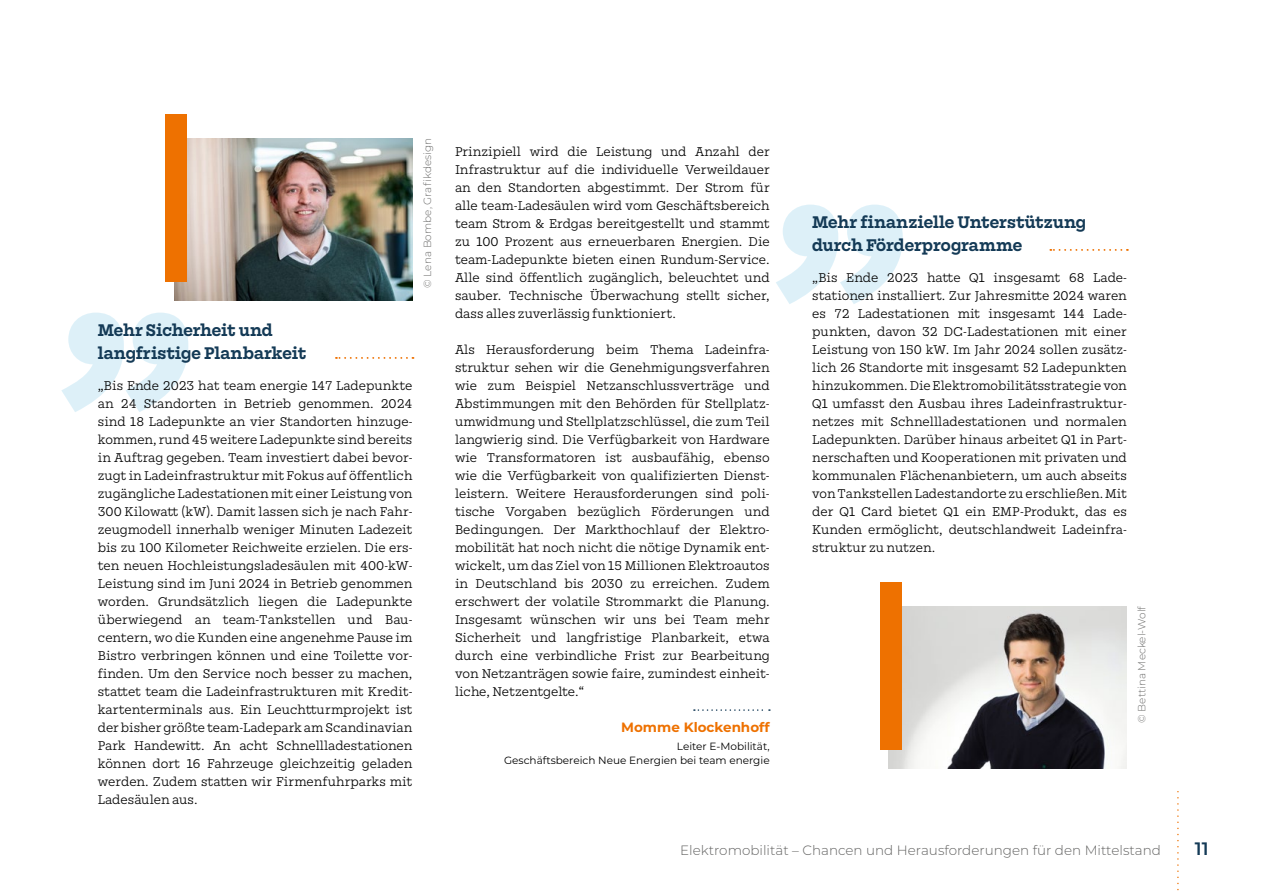
<style>
.page{position:relative;width:1263px;height:893px;background:#fff}
.page>*{position:absolute;margin:0;border:0;box-sizing:border-box;transform-origin:0 0}
.t1{font:800 255.6px "Mortise";color:#54b7e0}
.t2{font:700 18px/22.5px "Mortise";color:#143a56}
.t3{font:600 18px "Montserrat";color:#143a56}
.t4{font:300 13.5px/18px "Mortise";color:#000;text-align:justify}
.t5{font:300 13.5px "Montserrat";color:#636362}
.t6{font:700 13.5px "Montserrat";color:#ee7100}
.t7{font:10.5px/13.5px "Montserrat";color:#000;text-align:right}
.t8{font:300 10.5px "Montserrat";color:#6f6f6e}
</style>
<div class="page">
<svg style="left:336px;top:357px;width:77px;height:2px"></svg>
<svg style="left:694px;top:709px;width:76px;height:2px"></svg>
<svg style="left:1050px;top:249px;width:71px;height:2px"></svg>
<img style="left:174px;top:138px;width:238px;height:162px">
<img style="left:889px;top:606px;width:238px;height:162px">
<div style="left:166px;top:115px;width:21px;height:167px;background:#ee7100"></div>
<div style="left:880px;top:583px;width:21px;height:167px;background:#ee7100"></div>
<svg style="left:1177px;top:792px;width:2px;height:99px"></svg>
<h1 class="t1" style="left:62px;top:140px;width:135px">„</h1>
<h2 class="t2" style="left:98px;top:319px;width:210px">Mehr Sicherheit und langfristige Planbarkeit</h2>
<p class="t4" style="left:98px;top:377px;width:316px;text-align:left">„Bis Ende 2023 hat team energie 147 Ladepunkte an 24 Standorten in Betrieb genommen. 2024 sind 18 Ladepunkte an vier Standorten hinzuge&shy;kommen, rund 45 weitere Ladepunkte sind bereits in Auftrag gegeben. Team investiert dabei bevor&shy;zugt in Ladeinfrastruktur mit Fokus auf öffentlich zugängliche Ladestationen mit einer Leistung von 300 Kilowatt (kW). Damit lassen sich je nach Fahr&shy;zeugmodell innerhalb weniger Minuten Ladezeit bis zu 100 Kilometer Reichweite erzielen. Die ers&shy;ten neuen Hochleistungsladesäulen mit 400-kW-- Leistung sind im Juni 2024 in Betrieb genommen worden. Grundsätzlich liegen die Ladepunkte überwiegend an team-Tankstellen und Bau&shy;centern, wo die Kunden eine angenehme Pause im Bistro verbringen können und eine Toilette vor&shy;finden. Um den Service noch besser zu machen, stattet team die Ladeinfrastrukturen mit Kredit&shy;kartenterminals aus. Ein Leuchtturmprojekt ist der bisher größte team-Ladepark am Scandinavian Park Handewitt. An acht Schnellladestationen können dort 16 Fahrzeuge gleichzeitig geladen werden. Zudem statten wir Firmenfuhrparks mit Ladesäulen aus.</p>
<p class="t8" style="left:420px;top:288px;width:151px;rotate:-90deg">© Lena Bombe, Grafikdesign</p>
<p class="t4" style="left:455px;top:143px;width:316px">Prinzipiell wird die Leistung und Anzahl der Infrastruktur auf die individuelle Verweildauer an den Standorten abgestimmt. Der Strom für alle team-Ladesäulen wird vom Geschäftsbereich team Strom &amp; Erdgas bereitgestellt und stammt zu 100 Prozent aus erneuerbaren Energien. Die team-Ladepunkte bieten einen Rundum-Service.<br>Alle sind öffentlich zugänglich, beleuchtet und sauber. Technische Überwachung stellt sicher, dass alles zuverlässig funktioniert.</p>
<p class="t4" style="left:455px;top:341px;width:316px">Als Herausforderung beim Thema Ladeinfra&shy;struktur sehen wir die Genehmigungsverfahren wie zum Beispiel Netzanschlussverträge und Abstimmungen mit den Behörden für Stellplatz&shy;umwidmung und Stellplatzschlüssel, die zum Teil langwierig sind. Die Verfügbarkeit von Hardware wie Transformatoren ist ausbaufähig, ebenso wie die Verfügbarkeit von qualifizierten Dienst&shy;leistern. Weitere Herausforderungen sind poli&shy;tische Vorgaben bezüglich Förderungen und Bedingungen. Der Markthochlauf der Elektro&shy;mobilität hat noch nicht die nötige Dynamik ent&shy;wickelt, um das Ziel von 15 Millionen Elektroautos in Deutschland bis 2030 zu erreichen. Zudem erschwert der volatile Strommarkt die Planung.<br>Insgesamt wünschen wir uns bei Team mehr Sicherheit und langfristige Planbarkeit, etwa durch eine verbindliche Frist zur Bearbeitung von Netzanträgen sowie faire, zumindest einheit&shy;liche, Netzentgelte.“</p>
<p class="t6" style="left:621px;top:717px;width:150px">Momme Klockenhoff</p>
<p class="t7" style="left:504px;top:739px;width:267px">Leiter E-Mobilität,<br>Geschäftsbereich Neue Energien bei team energie</p>
<h1 class="t1" style="left:776px;top:32px;width:135px">„</h1>
<h2 class="t2" style="left:812px;top:211px;width:275px">Mehr finanzielle Unterstützung durch Förderprogramme</h2>
<p class="t4" style="left:812px;top:269px;width:316px">„Bis Ende 2023 hatte Q1 insgesamt 68 Lade&shy;stationen installiert. Zur Jahresmitte 2024 waren es 72 Ladestationen mit insgesamt 144 Lade&shy;punkten, davon 32 DC-Ladestationen mit einer Leistung von 150 kW. Im Jahr 2024 sollen zusätz&shy;lich 26 Standorte mit insgesamt 52 Ladepunkten hinzukommen. Die Elektromobilitätsstrategie von Q1 umfasst den Ausbau ihres Ladeinfrastruktur&shy;netzes mit Schnellladestationen und normalen Ladepunkten. Darüber hinaus arbeitet Q1 in Part&shy;nerschaften und Kooperationen mit privaten und kommunalen Flächenanbietern, um auch abseits von Tankstellen Ladestandorte zu erschließen. Mit der Q1 Card bietet Q1 ein EMP-Produkt, das es Kunden ermöglicht, deutschlandweit Ladeinfra&shy;struktur zu nutzen.</p>
<p class="t8" style="left:1135px;top:723px;width:119px;rotate:-90deg">© Bettina Meckel-Wolf</p>
<p class="t5" style="left:680px;top:841px;width:482px">Elektromobilität – Chancen und Herausforderungen für den Mittelstand</p>
<h2 class="t3" style="left:1195px;top:835px;width:15px">11</h2>
</div>
